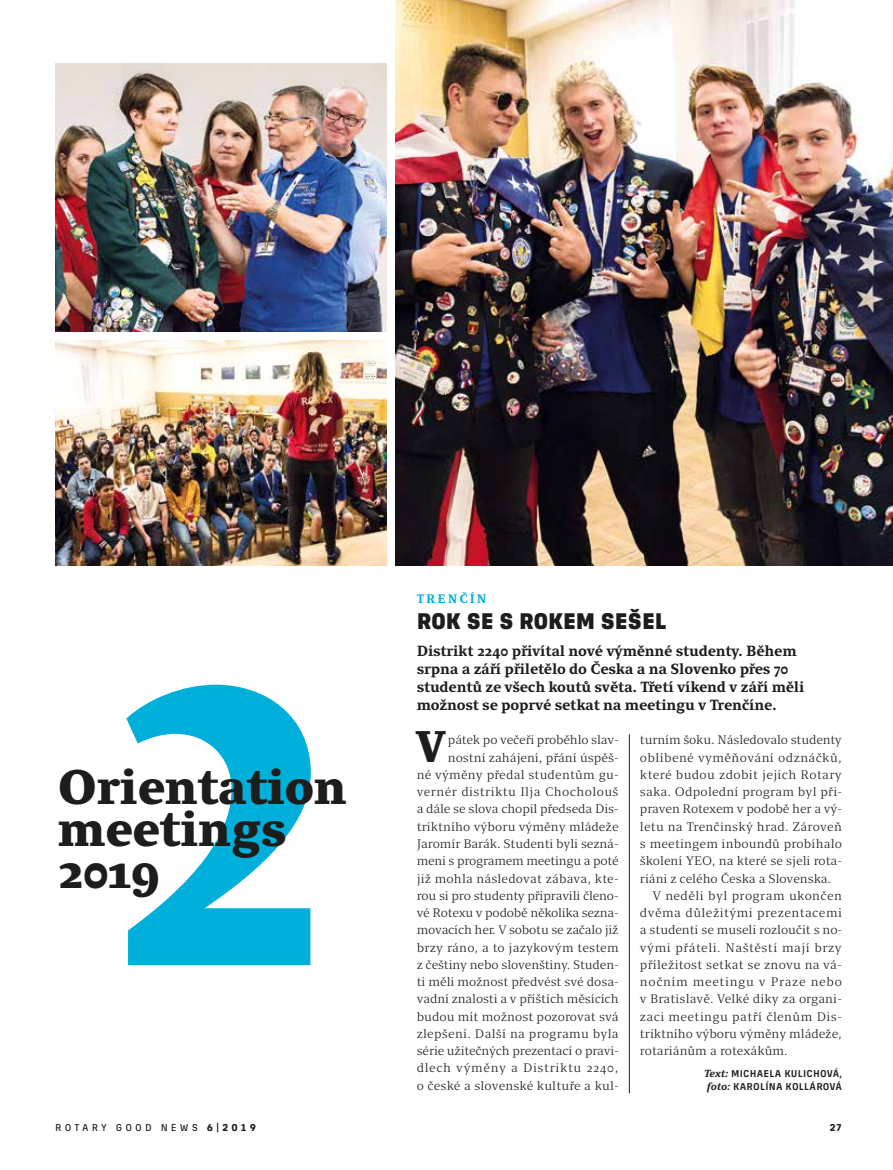
<style>
.page{position:relative;width:893px;height:1170px;background:#fff}
.page>*{position:absolute;margin:0;border:0;box-sizing:border-box;transform-origin:0 0}
.t1{font:900 402.75px "Clara Serif";color:#00b0db}
.t2{font:900 49.5px/42px "Clara Serif";letter-spacing:-.015em;color:#1d1d1b}
.t3{font:900 45px "Clara Serif";color:#1d1d1b}
.t4{font:900 24px "Corridor";letter-spacing:-.01em;color:#1d1d1b}
.t5{font:700 15px/18px "Clara Serif";letter-spacing:-.015em;color:#1d1d1b}
.t6{font:12.6px/17.2px "Clara Serif";color:#1d1d1b;text-align:right}
.t7{font:12.6px "Clara Serif";letter-spacing:.03em;color:#1d1d1b}
.t8{font:12.6px "Clara Serif";letter-spacing:.035em;color:#1d1d1b}
.t9{font:12.6px "Clara Serif";letter-spacing:.025em;color:#1d1d1b}
.t10{font:12.6px "Clara Serif";letter-spacing:.04em;color:#1d1d1b}
.t11{font:12.6px "Clara Serif";letter-spacing:.05em;color:#1d1d1b}
.t12{font:700 12.6px "Clara Serif";letter-spacing:.15em;color:#00b0db}
.t13{font:600 10.5px/12.8px "Corridor";letter-spacing:.02em;color:#1d1d1b}
.t14{font:500 10.5px "Corridor";letter-spacing:.295em;color:#1d1d1b}
.t15{font:700 10.5px "Corridor";color:#1d1d1b}
.s1{font-family:"Clara Serif";font-weight:700;font-style:italic}
.s2{font-weight:700}
</style>
<div class="page">
<img style="left:55px;top:64px;width:332px;height:268px">
<img style="left:55px;top:340px;width:332px;height:226px">
<img style="left:395px;top:0;width:498px;height:566px">
<hr style="left:629px;top:734px;width:1px;height:359px;background:#1d1d1b">
<h1 class="t1" style="left:104px;top:603px;width:231px">2</h1>
<h2 class="t2" style="left:57px;top:766px;width:291px">Orientation meetings<br>2019</h2>
<p class="t12" style="left:417px;top:592px;width:71px">TRENČÍN</p>
<h3 class="t4" style="left:417px;top:607px;width:251px">ROK SE S ROKEM SEŠEL</h3>
<p class="t5" style="left:417px;top:642px;width:389px">Distrikt 2240 přivítal nové výměnné studenty. Během srpna a září přiletělo do Česka a na Slovenko přes 70 studentů ze všech koutů světa. Třetí víkend v září měli možnost se poprvé setkat na meetingu v Trenčíne.</p>
<p class="t6" style="left:417px;top:731px;width:204px">pátek po večeři proběhlo slav&shy;nostní zahájení, přání úspěš-<br>né výměny předal studentům gu&shy;vernér distriktu Ilja Chocholouš a dále se slova chopil předseda Dis&shy;triktního výboru výměny mládeže Jaromír Barák. Studenti byli sezná&shy;meni s programem meetingu a poté již mohla následovat zábava, kte&shy;rou si pro studenty připravili členo&shy;vé Rotexu v podobě několika sezna&shy;movacích her. V sobotu se začalo již brzy ráno, a to jazykovým testem z češtiny nebo slovenštiny. Studen&shy;ti měli možnost předvést své dosa&shy;vadní znalosti a v příštích měsících budou mít možnost pozorovat svá zlepšení. Další na programu byla série užitečných prezentací o pravi&shy;dlech výměny a Distriktu 2240, o české a slovenské kultuře a kul-</p>
<p class="t6" style="left:640px;top:731px;width:203px">turním šoku. Následovalo studenty</p>
<h3 class="t3" style="left:416px;top:721px;width:31px">V</h3>
<p class="t7" style="left:640px;top:750px;width:203px">oblíbené vyměňování odznáčků,</p>
<p class="t9" style="left:640px;top:767px;width:203px">které budou zdobit jejich Rotary</p>
<p class="t6" style="left:640px;top:783px;width:203px">saka. Odpolední program byl při-</p>
<p class="t6" style="left:640px;top:800px;width:203px">praven Rotexem v podobě her a vý-</p>
<p class="t6" style="left:640px;top:818px;width:203px">letu na Trenčínský hrad. Zároveň</p>
<p class="t6" style="left:640px;top:835px;width:204px">s meetingem inboundů probíhalo</p>
<p class="t6" style="left:640px;top:852px;width:203px">školení YEO, na které se sjeli rota-</p>
<p class="t6" style="left:640px;top:869px;width:193px">riáni z celého Česka a Slovenska.</p>
<p class="t8" style="left:653px;top:888px;width:191px">V neděli byl program ukončen</p>
<p class="t8" style="left:640px;top:905px;width:203px">dvěma důležitými prezentacemi</p>
<p class="t6" style="left:640px;top:921px;width:203px">a studenti se museli rozloučit s no-</p>
<p class="t10" style="left:640px;top:940px;width:203px">vými přáteli. Naštěstí mají brzy</p>
<p class="t6" style="left:640px;top:956px;width:203px">příležitost setkat se znovu na vá-</p>
<p class="t11" style="left:640px;top:974px;width:203px">nočním meetingu v Praze nebo</p>
<p class="t6" style="left:640px;top:990px;width:203px">v Bratislavě. Velké díky za organi-</p>
<p class="t7" style="left:640px;top:1009px;width:203px">zaci meetingu patří členům Dis-</p>
<p class="t6" style="left:640px;top:1025px;width:204px">triktního výboru výměny mládeže,</p>
<p class="t6" style="left:640px;top:1042px;width:149px">rotariánům a rotexákům.</p>
<p class="t13" style="left:704px;top:1066px;width:139px"><span class="s1">Text:</span> MICHAELA KULICHOVÁ, <span class="s1">foto:</span> KAROLÍNA KOLLÁROVÁ</p>
<p class="t14" style="left:55px;top:1121px;width:202px">ROTARY GOOD NEWS <span class="s2">6|2019</span></p>
<p class="t15" style="left:829px;top:1121px;width:14px">27</p>
</div>
